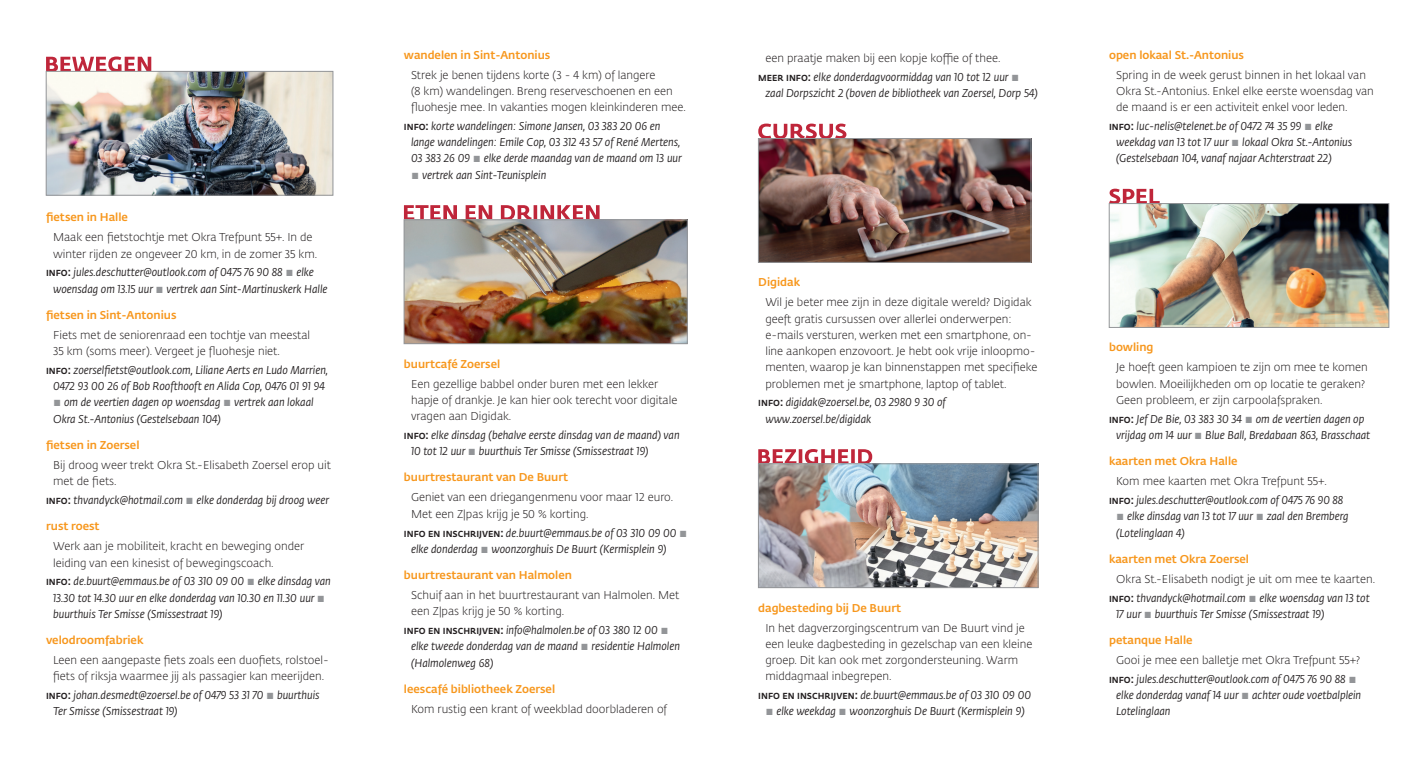
<style>
.page{position:relative;width:1428px;height:766px;background:#fff}
.page>*{position:absolute;margin:0;border:0;box-sizing:border-box;transform-origin:0 0}
.t1{font:300 11.25px/16.2px "Fedra Sans L";color:#231f20}
.t2{font:italic 11.25px/16.2px "Fedra Sans L";color:#231f20;scale:.95 1}
.t3{font:500 11.25px "Fedra Sans L";color:#f7971d}
.t4{font:italic 11.25px/18.8px "Fedra Sans L";color:#231f20;scale:.94 1}
.s1{font-weight:500;font-style:normal}
.s2{font-style:normal;color:#939598}
.s3{font-weight:500}
.s4{font-weight:400;font-style:italic}
.s5{font-weight:400;color:#939598}
.s6{font-weight:300;font-style:normal}
</style>
<div class="page">
<svg style="left:46px;top:56px;width:105px;height:15px"></svg>
<img style="left:48px;top:73px;width:283px;height:120px">
<div style="left:46px;top:71px;width:287px;height:124px;border:1px solid #939598"></div>
<svg style="left:404px;top:205px;width:196px;height:15px"></svg>
<img style="left:406px;top:222px;width:279px;height:120px">
<div style="left:404px;top:220px;width:283px;height:124px;border:1px solid #939598"></div>
<svg style="left:758px;top:123px;width:88px;height:15px"></svg>
<img style="left:760px;top:140px;width:269px;height:120px">
<div style="left:758px;top:138px;width:273px;height:124px;border:1px solid #939598"></div>
<svg style="left:758px;top:449px;width:114px;height:14px"></svg>
<img style="left:760px;top:465px;width:276px;height:120px">
<div style="left:758px;top:463px;width:280px;height:124px;border:1px solid #939598"></div>
<svg style="left:1109px;top:189px;width:51px;height:14px"></svg>
<img style="left:1111px;top:205px;width:276px;height:120px">
<div style="left:1109px;top:203px;width:280px;height:124px;border:1px solid #939598"></div>
<p class="t3" style="left:46px;top:208px;width:83px">fietsen in Halle</p>
<p class="t1" style="left:53px;top:229px;width:266px">Maak een fietstochtje met Okra Trefpunt 55+. In de winter rijden ze ongeveer 20 km, in de zomer 35 km.</p>
<p class="t2" style="left:53px;top:263px;width:290px;text-indent:-7px"><span class="s1">info:</span> jules.deschutter@outlook.com of 0475 76 90 88 <span class="s2">▪</span> elke woensdag om 13.15 uur <span class="s2">▪</span> vertrek aan Sint-Martinuskerk Halle</p>
<p class="t3" style="left:46px;top:306px;width:132px">fietsen in Sint-Antonius</p>
<p class="t1" style="left:53px;top:326px;width:259px">Fiets met de seniorenraad een tochtje van meestal<br>35 km (soms meer). Vergeet je fluohesje niet.</p>
<p class="t2" style="left:46px;top:361px;width:299px;text-align:center"><span class="s1">info:</span> zoerselfietst@outlook.com, Liliane Aerts en Ludo Marrien,<br>0472 93 00 26 of Bob Roofthooft en Alida Cop, 0476 01 91 94</p>
<p class="t2" style="left:53px;top:393px;width:276px"><span class="s2">▪</span> om de veertien dagen op woensdag <span class="s2">▪</span> vertrek aan lokaal<br>Okra St.-Antonius (Gestelsebaan 104)</p>
<p class="t3" style="left:46px;top:436px;width:95px">fietsen in Zoersel</p>
<p class="t1" style="left:53px;top:456px;width:279px">Bij droog weer trekt Okra St.-Elisabeth Zoersel erop uit met de fiets.</p>
<p class="t2" style="left:46px;top:491px;width:299px"><span class="s1">info:</span> thvandyck@hotmail.com <span class="s2">▪</span> elke donderdag bij droog weer</p>
<p class="t3" style="left:46px;top:517px;width:55px">rust roest</p>
<p class="t1" style="left:53px;top:537px;width:253px">Werk aan je mobiliteit, kracht en beweging onder leiding van een kinesist of bewegingscoach.</p>
<p class="t2" style="left:53px;top:572px;width:294px;text-indent:-7px"><span class="s1">info:</span> de.buurt@emmaus.be of 03 310 09 00 <span class="s2">▪</span> elke dinsdag van<br>13.30 tot 14.30 uur en elke donderdag van 10.30 en 11.30 uur <span class="s2">▪ </span>buurthuis Ter Smisse (Smissestraat 19)</p>
<p class="t3" style="left:46px;top:631px;width:99px">velodroomfabriek</p>
<p class="t1" style="left:53px;top:651px;width:277px">Leen een aangepaste fiets zoals een duofiets, rolstoel&shy;fiets of riksja waarmee jij als passagier kan meerijden.</p>
<p class="t2" style="left:53px;top:686px;width:282px;text-indent:-7px"><span class="s1">info:</span> johan.desmedt@zoersel.be of 0479 53 31 70 <span class="s2">▪</span> buurthuis<br>Ter Smisse (Smissestraat 19)</p>
<p class="t3" style="left:404px;top:46px;width:148px">wandelen in Sint-Antonius</p>
<p class="t1" style="left:411px;top:66px;width:277px">Strek je benen tijdens korte (3 - 4 km) of langere<br>(8 km) wandelingen. Breng reserveschoenen en een fluohesje mee. In vakanties mogen kleinkinderen mee.</p>
<p class="t2" style="left:411px;top:117px;width:287px;text-indent:-7px"><span class="s1">info:</span> korte wandelingen: Simone Jansen, 03 383 20 06 en lange wandelingen: Emile Cop, 03 312 43 57 of René Mertens,<br>03 383 26 09 <span class="s2">▪</span> elke derde maandag van de maand om 13 uur</p>
<p class="t2" style="left:411px;top:166px;width:144px"><span class="s2">▪</span> vertrek aan Sint-Teunisplein</p>
<p class="t3" style="left:404px;top:355px;width:98px">buurtcafé Zoersel</p>
<p class="t1" style="left:411px;top:375px;width:268px">Een gezellige babbel onder buren met een lekker hapje of drankje. Je kan hier ook terecht voor digitale vragen aan Digidak.</p>
<p class="t2" style="left:411px;top:426px;width:284px;text-indent:-7px"><span class="s1">info:</span> elke dinsdag (behalve eerste dinsdag van de maand) van<br>10 tot 12 uur <span class="s2">▪</span> buurthuis Ter Smisse (Smissestraat 19)</p>
<p class="t3" style="left:404px;top:468px;width:166px">buurtrestaurant van De Buurt</p>
<p class="t1" style="left:411px;top:489px;width:264px">Geniet van een driegangenmenu voor maar 12 euro.<br>Met een Z|pas krijg je 50 % korting.</p>
<p class="t2" style="left:411px;top:523px;width:292px;text-indent:-7px"><span class="s1">info en inschrijven:</span> de.buurt@emmaus.be of 03 310 09 00 <span class="s2">▪ </span>elke donderdag <span class="s2">▪</span> woonzorghuis De Buurt (Kermisplein 9)</p>
<p class="t3" style="left:404px;top:566px;width:170px">buurtrestaurant van Halmolen</p>
<p class="t1" style="left:411px;top:586px;width:270px">Schuif aan in het buurtrestaurant van Halmolen. Met een Z|pas krijg je 50 % korting.</p>
<p class="t2" style="left:411px;top:621px;width:285px;text-indent:-7px"><span class="s1">info en inschrijven:</span> info@halmolen.be of 03 380 12 00 <span class="s2">▪ </span>elke tweede donderdag van de maand <span class="s2">▪</span> residentie Halmolen (Halmolenweg 68)</p>
<p class="t3" style="left:404px;top:680px;width:153px">leescafé bibliotheek Zoersel</p>
<p class="t1" style="left:411px;top:700px;width:257px">Kom rustig een krant of weekblad doorbladeren of</p>
<p class="t1" style="left:758px;top:49px;width:262px;line-height:18.8px;text-indent:7px">een praatje maken bij een kopje koffie of thee. <span class="s3">meer info:</span> <span class="s4">elke donderdagvoormiddag van 10 tot 12 uur</span> <span class="s5">▪</span></p>
<p class="t2" style="left:765px;top:85px;width:288px">zaal Dorpszicht 2 (boven de bibliotheek van Zoersel, Dorp 54)</p>
<p class="t3" style="left:758px;top:273px;width:43px">Digidak</p>
<p class="t1" style="left:765px;top:294px;width:274px">Wil je beter mee zijn in deze digitale wereld? Digidak geeft gratis cursussen over allerlei onderwerpen: e-mails versturen, werken met een smartphone, on&shy;line aankopen enzovoort. Je hebt ook vrije inloopmo&shy;menten, waarop je kan binnenstappen met specifieke problemen met je smartphone, laptop of tablet.</p>
<p class="t2" style="left:765px;top:393px;width:191px;text-indent:-7px"><span class="s1">info:</span> digidak@zoersel.be, 03 2980 9 30 of www.zoersel.be/digidak</p>
<p class="t3" style="left:758px;top:598px;width:144px">dagbesteding bij De Buurt</p>
<p class="t1" style="left:765px;top:619px;width:269px">In het dagverzorgingscentrum van De Buurt vind je een leuke dagbesteding in gezelschap van een kleine groep. Dit kan ook met zorgondersteuning. Warm middagmaal inbegrepen.</p>
<p class="t2" style="left:758px;top:686px;width:289px"><span class="s1">info en inschrijven:</span> de.buurt@emmaus.be of 03 310 09 00</p>
<p class="t2" style="left:765px;top:702px;width:274px"><span class="s2">▪</span> elke weekdag <span class="s2">▪</span> woonzorghuis De Buurt (Kermisplein 9)</p>
<p class="t3" style="left:1109px;top:46px;width:136px">open lokaal St.-Antonius</p>
<p class="t1" style="left:1116px;top:66px;width:259px">Spring in de week gerust binnen in het lokaal van<br>Okra St.-Antonius. Enkel elke eerste woensdag van de maand is er een activiteit enkel voor leden.</p>
<p class="t2" style="left:1116px;top:117px;width:250px;text-indent:-7px"><span class="s1">info:</span> luc-nelis@telenet.be of 0472 74 35 99 <span class="s2">▪</span> elke weekdag van 13 tot 17 uur <span class="s2">▪</span> lokaal Okra St.-Antonius (Gestelsebaan 104, vanaf najaar Achterstraat 22)</p>
<p class="t3" style="left:1109px;top:338px;width:46px">bowling</p>
<p class="t1" style="left:1116px;top:359px;width:253px">Je hoeft geen kampioen te zijn om mee te komen bowlen. Moeilijkheden om op locatie te geraken?<br>Geen probleem, er zijn carpoolafspraken.</p>
<p class="t2" style="left:1116px;top:410px;width:269px;text-indent:-7px"><span class="s1">info:</span> Jef De Bie, 03 383 30 34 <span class="s2">▪</span> om de veertien dagen op vrijdag om 14 uur <span class="s2">▪</span> Blue Ball, Bredabaan 863, Brasschaat</p>
<p class="t3" style="left:1109px;top:452px;width:130px">kaarten met Okra Halle</p>
<p class="t4" style="left:1109px;top:471px;width:251px;text-indent:7px"><span class="s6">Kom mee kaarten met Okra Trefpunt 55+. </span><span class="s1">info:</span> jules.deschutter@outlook.com of 0475 76 90 88</p>
<p class="t4" style="left:1116px;top:507px;width:249px;line-height:16.2px"><span class="s2">▪</span> elke dinsdag van 13 tot 17 uur <span class="s2">▪</span> zaal den Bremberg (Lotelinglaan 4)</p>
<p class="t3" style="left:1109px;top:550px;width:142px">kaarten met Okra Zoersel</p>
<p class="t1" style="left:1109px;top:569px;width:268px;line-height:18.8px;text-indent:7px">Okra St.-Elisabeth nodigt je uit om mee te kaarten. <span class="s3">info:</span> <span class="s4">thvandyck@hotmail.com</span> <span class="s5">▪</span> <span class="s4">elke woensdag van 13 tot</span></p>
<p class="t2" style="left:1116px;top:605px;width:221px">17 uur <span class="s2">▪</span> buurthuis Ter Smisse (Smissestraat 19)</p>
<p class="t3" style="left:1109px;top:631px;width:85px">petanque Halle</p>
<p class="t2" style="left:1109px;top:650px;width:266px;line-height:18.8px;text-indent:7px"><span class="s6">Gooi je mee een balletje met Okra Trefpunt 55+? </span><span class="s1">info:</span> jules.deschutter@outlook.com of 0475 76 90 88 <span class="s2">▪</span></p>
<p class="t2" style="left:1116px;top:686px;width:259px">elke donderdag vanaf 14 uur <span class="s2">▪</span> achter oude voetbalplein<br>Lotelinglaan</p>
</div>
